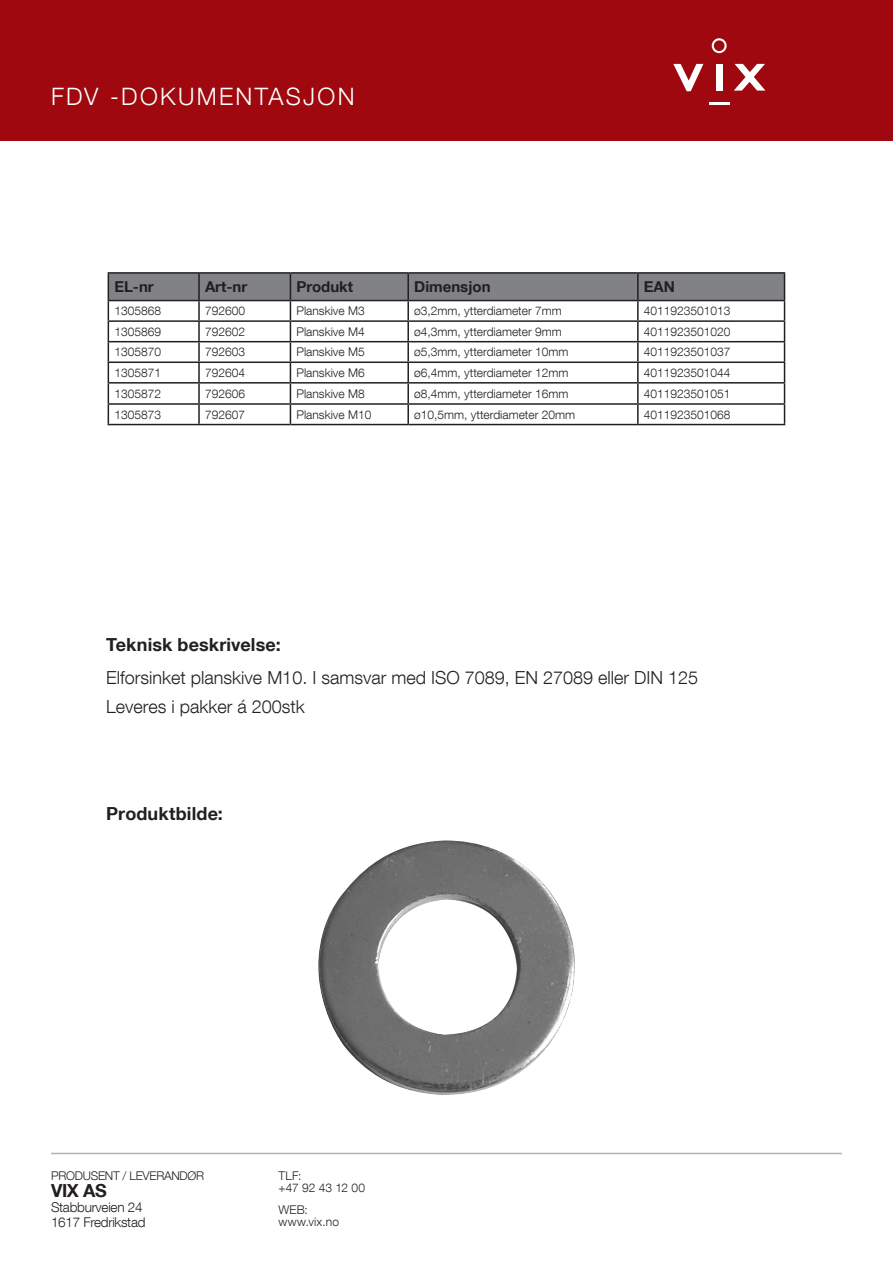
<style>
.page{position:relative;width:893px;height:1263px;background:#fff}
.page>*{position:absolute;margin:0;border:0;box-sizing:border-box;transform-origin:0 0}
.t1{font:300 24px "Helvetica Neue LT Com";letter-spacing:.095em;color:#fff}
.t2{font:300 18px "Helvetica Neue LT Com";color:#231f20}
.t3{font:700 18px "Helvetica Neue LT Com";letter-spacing:.005em;color:#231f20}
.t4{font:700 15px "Helvetica Neue LT Com";color:#231f20}
.t5{font:300 13.5px "Helvetica Neue LT Com";letter-spacing:-.02em;color:#231f20}
.t6{font:300 12px "Helvetica Neue LT Com";color:#231f20}
.t7{font:300 12px "Helvetica Neue LT Com";letter-spacing:-.02em;color:#231f20}
</style>
<div class="page">
<div style="left:0;top:0;width:893px;height:140px;background:#9f080e"></div>
<hr style="left:51px;top:1153px;width:791px;height:1px;background:#b3b3b3">
<svg style="left:673px;top:64px;width:30px;height:27px"></svg>
<div style="left:716px;top:64px;width:6px;height:27px;background:#fff"></div>
<svg style="left:734px;top:64px;width:31px;height:27px"></svg>
<svg style="left:712px;top:38px;width:15px;height:15px"></svg>
<hr style="left:709px;top:102px;width:20px;height:3px;background:#fff">
<img style="left:318px;top:840px;width:257px;height:255px">
<hr style="left:108px;top:272px;width:91px;height:2px;background:#231f20">
<hr style="left:199px;top:272px;width:91px;height:2px;background:#231f20">
<hr style="left:290px;top:272px;width:118px;height:2px;background:#231f20">
<hr style="left:408px;top:272px;width:230px;height:2px;background:#231f20">
<hr style="left:638px;top:272px;width:147px;height:2px;background:#231f20">
<svg style="left:108px;top:273px;width:677px;height:151px"></svg>
<hr style="left:108px;top:424px;width:91px;height:1px;background:#231f20">
<hr style="left:199px;top:424px;width:91px;height:1px;background:#231f20">
<hr style="left:290px;top:424px;width:118px;height:1px;background:#231f20">
<hr style="left:408px;top:424px;width:230px;height:1px;background:#231f20">
<hr style="left:638px;top:424px;width:147px;height:1px;background:#231f20">
<p class="t1" style="left:51px;top:81px;width:305px">FDV -DOKUMENTASJON</p>
<p class="t4" style="left:114px;top:277px;width:41px">EL-nr</p>
<p class="t4" style="left:205px;top:277px;width:44px">Art-nr</p>
<p class="t4" style="left:296px;top:277px;width:58px">Produkt</p>
<p class="t4" style="left:414px;top:277px;width:78px">Dimensjon</p>
<p class="t4" style="left:644px;top:277px;width:33px">EAN</p>
<p class="t6" style="left:114px;top:303px;width:48px">1305868</p>
<p class="t6" style="left:205px;top:303px;width:42px">792600</p>
<p class="t6" style="left:296px;top:303px;width:70px">Planskive M3</p>
<p class="t6" style="left:414px;top:303px;width:149px">ø3,2mm, ytterdiameter 7mm</p>
<p class="t6" style="left:644px;top:303px;width:88px">4011923501013</p>
<p class="t6" style="left:114px;top:324px;width:48px">1305869</p>
<p class="t6" style="left:205px;top:324px;width:42px">792602</p>
<p class="t6" style="left:296px;top:324px;width:70px">Planskive M4</p>
<p class="t6" style="left:414px;top:324px;width:149px">ø4,3mm, ytterdiameter 9mm</p>
<p class="t6" style="left:644px;top:324px;width:88px">4011923501020</p>
<p class="t6" style="left:114px;top:345px;width:48px">1305870</p>
<p class="t6" style="left:205px;top:345px;width:42px">792603</p>
<p class="t6" style="left:296px;top:345px;width:70px">Planskive M5</p>
<p class="t6" style="left:414px;top:345px;width:156px">ø5,3mm, ytterdiameter 10mm</p>
<p class="t6" style="left:644px;top:345px;width:88px">4011923501037</p>
<p class="t6" style="left:114px;top:365px;width:48px">1305871</p>
<p class="t6" style="left:205px;top:365px;width:42px">792604</p>
<p class="t6" style="left:296px;top:365px;width:70px">Planskive M6</p>
<p class="t6" style="left:414px;top:365px;width:156px">ø6,4mm, ytterdiameter 12mm</p>
<p class="t6" style="left:644px;top:365px;width:88px">4011923501044</p>
<p class="t6" style="left:114px;top:386px;width:48px">1305872</p>
<p class="t6" style="left:205px;top:386px;width:42px">792606</p>
<p class="t6" style="left:296px;top:386px;width:70px">Planskive M8</p>
<p class="t6" style="left:414px;top:386px;width:156px">ø8,4mm, ytterdiameter 16mm</p>
<p class="t6" style="left:644px;top:386px;width:88px">4011923501051</p>
<p class="t6" style="left:114px;top:407px;width:48px">1305873</p>
<p class="t6" style="left:205px;top:407px;width:42px">792607</p>
<p class="t6" style="left:296px;top:407px;width:76px">Planskive M10</p>
<p class="t6" style="left:414px;top:407px;width:162px">ø10,5mm, ytterdiameter 20mm</p>
<p class="t6" style="left:644px;top:407px;width:88px">4011923501068</p>
<p class="t3" style="left:106px;top:633px;width:176px">Teknisk beskrivelse:</p>
<p class="t2" style="left:106px;top:667px;width:593px">Elforsinket planskive M10. I samsvar med ISO 7089, EN 27089 eller DIN 125</p>
<p class="t2" style="left:106px;top:695px;width:200px">Leveres i pakker á 200stk</p>
<p class="t3" style="left:106px;top:802px;width:118px">Produktbilde:</p>
<p class="t7" style="left:51px;top:1168px;width:155px">PRODUSENT / LEVERANDØR</p>
<p class="t3" style="left:51px;top:1179px;width:57px">VIX AS</p>
<p class="t5" style="left:51px;top:1198px;width:93px">Stabburveien 24</p>
<p class="t5" style="left:51px;top:1213px;width:96px">1617 Fredrikstad</p>
<p class="t6" style="left:279px;top:1168px;width:25px">TLF:</p>
<p class="t6" style="left:279px;top:1180px;width:88px">+47 92 43 12 00</p>
<p class="t6" style="left:279px;top:1202px;width:31px">WEB:</p>
<p class="t6" style="left:279px;top:1214px;width:62px">www.vix.no</p>
</div>
